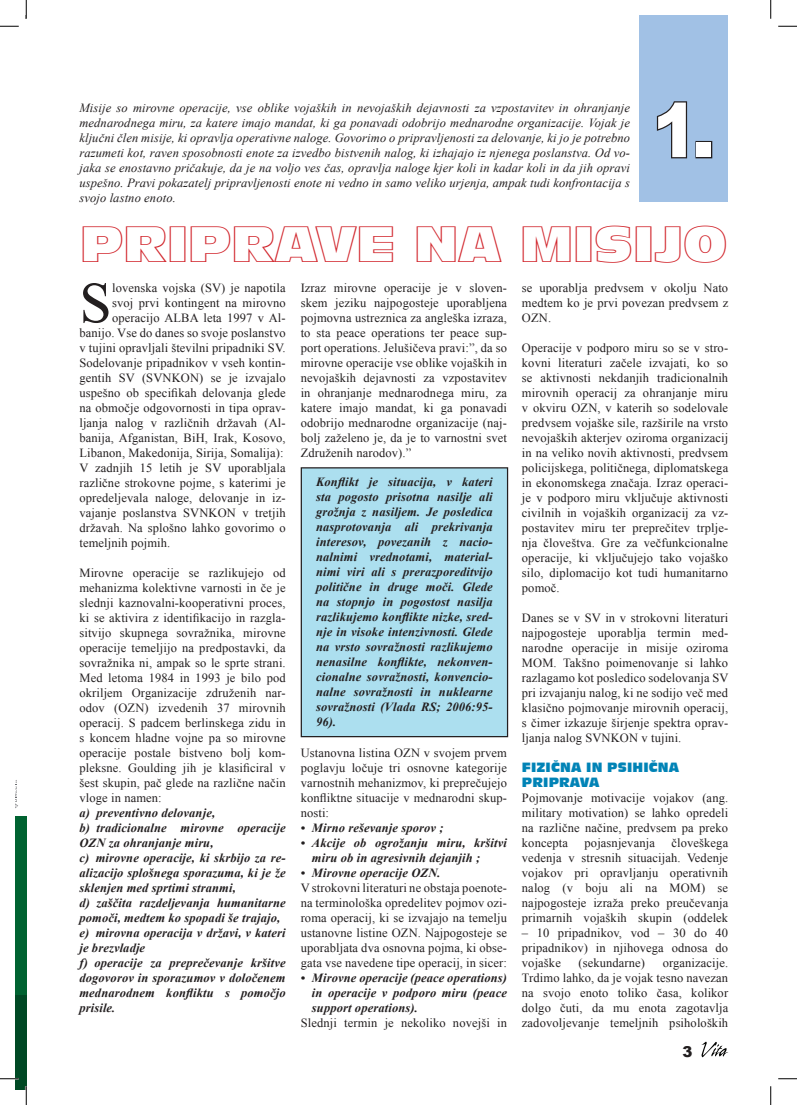
<style>
.page{position:relative;width:797px;height:1105px;background:#fff}
.page>*{position:absolute;margin:0;border:0;box-sizing:border-box;transform-origin:0 0}
.t1{font:900 75px "Arial";color:#fff;scale:.9 1}
.t2{font:57.75px "Times New Roman";color:#231f20}
.t3{font:47.5px "Incised 901 BT Nord Outline";color:#d1232a;scale:.86 1}
.t4{font:900 15px "Arial";color:#231f20}
.t5{font:12.5px/15px "Times New Roman";letter-spacing:.01em;color:#231f20;text-align:justify}
.t6{font:italic 700 12.5px/15px "Times New Roman";letter-spacing:.01em;color:#231f20}
.t7{font:italic 12.5px/15px "Times New Roman";letter-spacing:.01em;color:#231f20;text-align:justify}
.t8{font:12.5px/15px "Incised 901 BT Compact";letter-spacing:.01em;color:#0083b6}
</style>
<div class="page">
<svg style="left:701px;top:1041px;width:27px;height:17px"></svg>
<div style="left:639px;top:16px;width:89px;height:186px;background:#a1c1e5"></div>
<svg style="left:656px;top:101px;width:32px;height:58px"></svg>
<div style="left:695px;top:141px;width:17px;height:17px;border:2px solid #231f20"></div>
<div style="left:301px;top:468px;width:206px;height:269px;background:#acdfef"></div>
<div style="left:301px;top:467px;width:207px;height:270px;border:1px solid #231f20"></div>
<div style="left:16px;top:817px;width:10px;height:272px;background:#006231"></div>
<div style="left:16px;top:994px;width:10px;height:95px;background:#004824"></div>
<svg style="left:16px;top:780px;width:2px;height:28px"></svg>
<svg style="left:0;top:25px;width:19px;height:2px"></svg>
<svg style="left:778px;top:25px;width:19px;height:2px"></svg>
<svg style="left:0;top:1078px;width:19px;height:1px"></svg>
<svg style="left:778px;top:1078px;width:19px;height:1px"></svg>
<svg style="left:25px;top:0;width:2px;height:19px"></svg>
<svg style="left:25px;top:1086px;width:2px;height:19px"></svg>
<svg style="left:770px;top:0;width:1px;height:19px"></svg>
<svg style="left:770px;top:1086px;width:1px;height:19px"></svg>
<p class="t7" style="left:79px;top:100px;width:552px">Misije so mirovne operacije, vse oblike vojaških in nevojaških dejavnosti za vzpostavitev in ohranjanje mednarodnega miru, za katere imajo mandat, ki ga ponavadi odobrijo mednarodne organizacije. Vojak je ključni člen misije, ki opravlja operativne naloge. Govorimo o pripravljenosti za delovanje, ki jo je potrebno razumeti kot, raven sposobnosti enote za izvedbo bistvenih nalog, ki izhajajo iz njenega poslanstva. Od vo&shy;jaka se enostavno pričakuje, da je na voljo ves čas, opravlja naloge kjer koli in kadar koli in da jih opravi uspešno. Pravi pokazatelj pripravljenosti enote ni vedno in samo veliko urjenja, ampak tudi konfrontacija s svojo lastno enoto.</p>
<h1 class="t1" style="left:652px;top:76px;width:71px">1.</h1>
<h3 class="t3" style="left:80px;top:215px;width:754px">PRIPRAVE NA MISIJO</h3>
<h2 class="t2" style="left:79px;top:264px;width:34px">S</h2>
<p class="t5" style="left:112px;top:280px;width:175px">lovenska vojska (SV) je napotila</p>
<p class="t5" style="left:112px;top:295px;width:175px">svoj prvi kontingent na mirovno</p>
<p class="t5" style="left:112px;top:310px;width:175px">operacijo ALBA leta 1997 v Al-</p>
<p class="t5" style="left:79px;top:325px;width:208px">banijo. Vse do danes so svoje poslanstvo</p>
<p class="t5" style="left:79px;top:340px;width:208px">v tujini opravljali številni pripadniki SV.</p>
<p class="t5" style="left:79px;top:355px;width:208px">Sodelovanje pripadnikov v vseh kontin-</p>
<p class="t5" style="left:79px;top:370px;width:208px">gentih SV (SVNKON) se je izvajalo</p>
<p class="t5" style="left:79px;top:385px;width:208px">uspešno ob specifikah delovanja glede</p>
<p class="t5" style="left:79px;top:400px;width:208px">na območje odgovornosti in tipa oprav-</p>
<p class="t5" style="left:79px;top:415px;width:208px">ljanja nalog v različnih državah (Al-</p>
<p class="t5" style="left:79px;top:430px;width:208px">banija, Afganistan, BiH, Irak, Kosovo,</p>
<p class="t5" style="left:79px;top:445px;width:206px">Libanon, Makedonija, Sirija, Somalija):</p>
<p class="t5" style="left:79px;top:460px;width:208px">V zadnjih 15 letih je SV uporabljala</p>
<p class="t5" style="left:79px;top:475px;width:208px">različne strokovne pojme, s katerimi je</p>
<p class="t5" style="left:79px;top:490px;width:208px">opredeljevala naloge, delovanje in iz-</p>
<p class="t5" style="left:79px;top:505px;width:208px">vajanje poslanstva SVNKON v tretjih</p>
<p class="t5" style="left:79px;top:520px;width:208px">državah. Na splošno lahko govorimo o</p>
<p class="t5" style="left:79px;top:535px;width:92px">temeljnih pojmih.</p>
<p class="t5" style="left:79px;top:565px;width:208px">Mirovne operacije se razlikujejo od mehanizma kolektivne varnosti in če je slednji kaznovalni-kooperativni proces, ki se aktivira z identifikacijo in razgla&shy;sitvijo skupnega sovražnika, mirovne operacije temeljijo na predpostavki, da sovražnika ni, ampak so le sprte strani.<br>Med letoma 1984 in 1993 je bilo pod okriljem Organizacije združenih nar&shy;odov (OZN) izvedenih 37 mirovnih operacij. S padcem berlinskega zidu in s koncem hladne vojne pa so mirovne operacije postale bistveno bolj kom&shy;pleksne. Goulding jih je klasificiral v šest skupin, pač glede na različne način vloge in namen:</p>
<p class="t6" style="left:79px;top:805px;width:208px">a) preventivno delovanje,<br>b) tradicionalne mirovne operacije<br>OZN za ohranjanje miru,<br>c) mirovne operacije, ki skrbijo za re&shy;alizacijo splošnega sporazuma, ki je že sklenjen med sprtimi stranmi,<br>d) zaščita razdeljevanja humanitarne pomoči, medtem ko spopadi še trajajo, e) mirovna operacija v državi, v kateri je brezvladje<br>f) operacije za preprečevanje kršitve dogovorov in sporazumov v določenem mednarodnem konfliktu s pomočjo prisile.</p>
<p class="t5" style="left:301px;top:280px;width:208px">Izraz mirovne operacije je v sloven&shy;skem jeziku najpogosteje uporabljena pojmovna ustreznica za angleška izraza, to sta peace operations ter peace sup&shy;port operations. Jelušičeva pravi:”, da so mirovne operacije vse oblike vojaških in nevojaških dejavnosti za vzpostavitev in ohranjanje mednarodnega miru, za katere imajo mandat, ki ga ponavadi odobrijo mednarodne organizacije (naj&shy;bolj zaželeno je, da je to varnostni svet Združenih narodov).”</p>
<p class="t6" style="left:316px;top:474px;width:178px;text-align:justify">Konflikt je situacija, v kateri sta pogosto prisotna nasilje ali grožnja z nasiljem. Je posledica nasprotovanja ali prekrivanja interesov, povezanih z nacio&shy;nalnimi vrednotami, material&shy;nimi viri ali s prerazporeditvijo politične in druge moči. Glede na stopnjo in pogostost nasilja razlikujemo konflikte nizke, sred&shy;nje in visoke intenzivnosti. Glede na vrsto sovražnosti razlikujemo nenasilne konflikte, nekonven&shy;cionalne sovražnosti, konvencio&shy;nalne sovražnosti in nuklearne sovražnosti (Vlada RS; 2006:95- 96).</p>
<p class="t5" style="left:301px;top:745px;width:208px">Ustanovna listina OZN v svojem prvem poglavju ločuje tri osnovne kategorije varnostnih mehanizmov, ki preprečujejo konfliktne situacije v mednarodni skup&shy;nosti:</p>
<p class="t6" style="left:301px;top:820px;width:144px">• Mirno reševanje sporov ;</p>
<p class="t6" style="left:312px;top:835px;width:196px;text-indent:-11px">• Akcije ob ogrožanju miru, kršitvi miru ob in agresivnih dejanjih ;</p>
<p class="t6" style="left:301px;top:865px;width:141px">• Mirovne operacije OZN.</p>
<p class="t5" style="left:301px;top:880px;width:208px">V strokovni literaturi ne obstaja poenote&shy;na terminološka opredelitev pojmov ozi&shy;roma operacij, ki se izvajajo na temelju ustanovne listine OZN. Najpogosteje se uporabljata dva osnovna pojma, ki obse&shy;gata vse navedene tipe operacij, in sicer:</p>
<p class="t6" style="left:312px;top:970px;width:196px;text-align:justify;text-indent:-11px">• Mirovne operacije (peace operations) in operacije v podporo miru (peace support operations).</p>
<p class="t5" style="left:301px;top:1015px;width:208px">Slednji termin je nekoliko novejši in</p>
<p class="t5" style="left:522px;top:280px;width:208px">se uporablja predvsem v okolju Nato medtem ko je prvi povezan predvsem z OZN.</p>
<p class="t5" style="left:522px;top:340px;width:208px">Operacije v podporo miru so se v stro&shy;kovni literaturi začele izvajati, ko so se aktivnosti nekdanjih tradicionalnih mirovnih operacij za ohranjanje miru v okviru OZN, v katerih so sodelovale predvsem vojaške sile, razširile na vrsto nevojaških akterjev oziroma organizacij in na veliko novih aktivnosti, predvsem policijskega, političnega, diplomatskega in ekonomskega značaja. Izraz operaci&shy;je v podporo miru vključuje aktivnosti civilnih in vojaških organizacij za vz&shy;postavitev miru ter preprečitev trplje&shy;nja človeštva. Gre za večfunkcionalne operacije, ki vključujejo tako vojaško silo, diplomacijo kot tudi humanitarno pomoč.</p>
<p class="t5" style="left:522px;top:610px;width:208px">Danes se v SV in v strokovni literaturi najpogosteje uporablja termin med&shy;narodne operacije in misije oziroma MOM. Takšno poimenovanje si lahko razlagamo kot posledico sodelovanja SV pri izvajanju nalog, ki ne sodijo več med klasično pojmovanje mirovnih operacij, s čimer izkazuje širjenje spektra oprav&shy;ljanja nalog SVNKON v tujini.</p>
<p class="t8" style="left:522px;top:760px;width:159px">FIZIČNA IN PSIHIČNA<br>PRIPRAVA</p>
<p class="t5" style="left:522px;top:790px;width:208px">Pojmovanje motivacije vojakov (ang. military motivation) se lahko opredeli na različne načine, predvsem pa preko koncepta</p>
<p class="t5" style="left:584px;top:835px;width:72px">pojasnjevanja</p>
<p class="t5" style="left:522px;top:835px;width:208px;text-indent:150px">človeškega vedenja v stresnih situacijah. Vedenje vojakov pri opravljanju operativnih nalog (v boju ali na MOM) se najpogosteje izraža preko preučevanja primarnih vojaških skupin (oddelek</p>
<p class="t5" style="left:522px;top:925px;width:208px">– 10 pripadnikov, vod – 30 do 40 pripadnikov) in njihovega odnosa do vojaške</p>
<p class="t5" style="left:522px;top:955px;width:208px;text-indent:141px">organizacije.<br>Trdimo lahko, da je vojak tesno navezan na svojo enoto toliko časa, kolikor dolgo čuti, da mu enota zagotavlja zadovoljevanje temeljnih psiholoških</p>
<p class="t5" style="left:578px;top:955px;width:68px">(sekundarne)</p>
<p class="t4" style="left:682px;top:1040px;width:12px">3</p>
</div>
